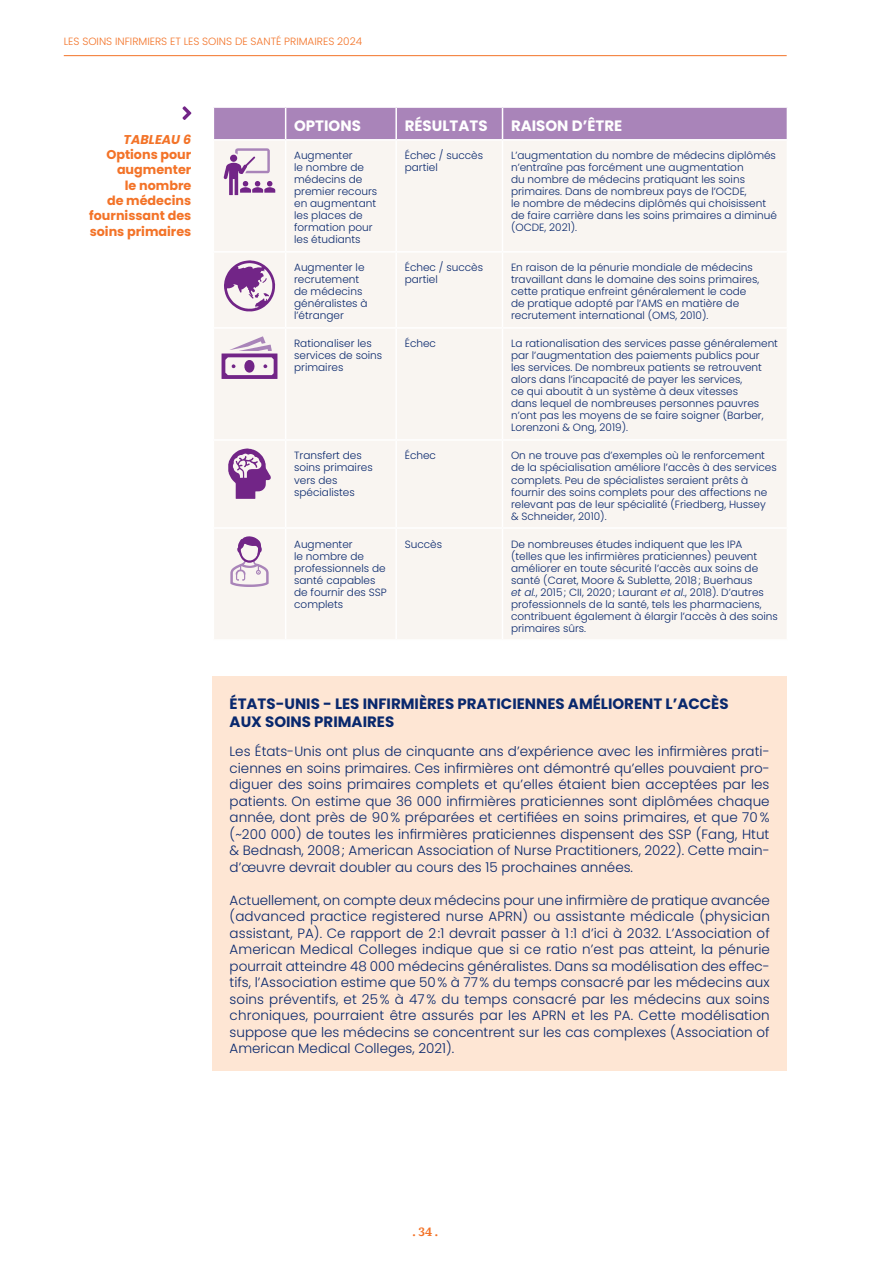
<style>
.page{position:relative;width:893px;height:1263px;background:#fff}
.page>*{position:absolute;margin:0;border:0;box-sizing:border-box;transform-origin:0 0}
.t1{font:700 15px/18px "Poppins";color:#09286d}
.t2{font:700 15px "Poppins";color:#fff}
.t3{font:300 13.5px/16.5px "Poppins";color:#09286d;text-align:justify}
.t4{font:700 12.75px/15.3px "Poppins";color:#f37328;text-align:right}
.t5{font:italic 700 12.75px "Poppins";color:#f37328}
.t6{font:600 12px "Literata";color:#f37328}
.t7{font:300 10.5px/12px "Poppins";color:#09286d}
.t8{font:300 10.5px "Poppins";color:#f37328}
.s1{font-style:italic}
</style>
<div class="page">
<hr style="left:64px;top:55px;width:723px;height:1px;background:#f37328">
<div style="left:214px;top:108px;width:573px;height:31px;background:#a984b9"></div>
<div style="left:214px;top:141px;width:572px;height:498px;background:#f9f5f1"></div>
<hr style="left:285px;top:108px;width:1px;height:31px;background:#fff">
<hr style="left:395px;top:108px;width:2px;height:31px;background:#fff">
<hr style="left:502px;top:108px;width:1px;height:31px;background:#fff">
<hr style="left:285px;top:141px;width:1px;height:110px;background:#fff">
<hr style="left:395px;top:141px;width:2px;height:110px;background:#fff">
<hr style="left:502px;top:141px;width:1px;height:110px;background:#fff">
<hr style="left:213px;top:251px;width:73px;height:2px;background:#fff">
<hr style="left:286px;top:251px;width:110px;height:2px;background:#fff">
<hr style="left:285px;top:253px;width:1px;height:74px;background:#fff">
<hr style="left:396px;top:251px;width:106px;height:2px;background:#fff">
<hr style="left:395px;top:253px;width:2px;height:74px;background:#fff">
<hr style="left:502px;top:251px;width:286px;height:2px;background:#fff">
<hr style="left:502px;top:253px;width:1px;height:74px;background:#fff">
<hr style="left:213px;top:327px;width:73px;height:2px;background:#fff">
<hr style="left:286px;top:327px;width:110px;height:2px;background:#fff">
<hr style="left:285px;top:329px;width:1px;height:110px;background:#fff">
<hr style="left:396px;top:327px;width:106px;height:2px;background:#fff">
<hr style="left:395px;top:329px;width:2px;height:110px;background:#fff">
<hr style="left:502px;top:327px;width:286px;height:2px;background:#fff">
<hr style="left:502px;top:329px;width:1px;height:110px;background:#fff">
<hr style="left:213px;top:439px;width:73px;height:2px;background:#fff">
<hr style="left:286px;top:439px;width:110px;height:2px;background:#fff">
<hr style="left:285px;top:441px;width:1px;height:86px;background:#fff">
<hr style="left:396px;top:439px;width:106px;height:2px;background:#fff">
<hr style="left:395px;top:441px;width:2px;height:86px;background:#fff">
<hr style="left:502px;top:439px;width:286px;height:2px;background:#fff">
<hr style="left:502px;top:441px;width:1px;height:86px;background:#fff">
<hr style="left:213px;top:527px;width:73px;height:2px;background:#fff">
<hr style="left:286px;top:527px;width:110px;height:2px;background:#fff">
<hr style="left:285px;top:529px;width:1px;height:110px;background:#fff">
<hr style="left:396px;top:527px;width:106px;height:2px;background:#fff">
<hr style="left:395px;top:529px;width:2px;height:110px;background:#fff">
<hr style="left:502px;top:527px;width:286px;height:2px;background:#fff">
<hr style="left:502px;top:529px;width:1px;height:110px;background:#fff">
<svg style="left:224px;top:148px;width:51px;height:47px"></svg>
<svg style="left:224px;top:260px;width:51px;height:51px"></svg>
<svg style="left:222px;top:336px;width:55px;height:43px"></svg>
<svg style="left:228px;top:448px;width:43px;height:51px"></svg>
<svg style="left:230px;top:536px;width:39px;height:51px"></svg>
<div style="left:213px;top:676px;width:574px;height:394px;background:#fee6d4"></div>
<svg style="left:182px;top:106px;width:9px;height:14px"></svg>
<p class="t8" style="left:64px;top:35px;width:300px">LES SOINS INFIRMIERS ET LES SOINS DE SANTÉ PRIMAIRES 2024</p>
<p class="t5" style="left:124px;top:132px;width:69px">TABLEAU 6</p>
<p class="t4" style="left:89px;top:147px;width:104px">Options pour augmenter<br>le nombre<br>de médecins fournissant des soins primaires</p>
<h1 class="t2" style="left:294px;top:117px;width:68px">OPTIONS</h1>
<h1 class="t2" style="left:405px;top:117px;width:84px">RÉSULTATS</h1>
<h1 class="t2" style="left:511px;top:117px;width:113px">RAISON D’ÊTRE</h1>
<p class="t7" style="left:294px;top:150px;width:85px">Augmenter<br>le nombre de médecins de premier recours en augmentant les places de formation pour les étudiants</p>
<p class="t7" style="left:405px;top:150px;width:80px">Échec / succès partiel</p>
<p class="t7" style="left:511px;top:150px;width:267px">L’augmentation du nombre de médecins diplômés n’entraîne pas forcément une augmentation<br>du nombre de médecins pratiquant les soins primaires. Dans de nombreux pays de l’OCDE,<br>le nombre de médecins diplômés qui choisissent de faire carrière dans les soins primaires a diminué (OCDE, 2021).</p>
<p class="t7" style="left:294px;top:262px;width:75px">Augmenter le recrutement de médecins généralistes à l’étranger</p>
<p class="t7" style="left:405px;top:262px;width:80px">Échec / succès partiel</p>
<p class="t7" style="left:511px;top:262px;width:250px">En raison de la pénurie mondiale de médecins travaillant dans le domaine des soins primaires, cette pratique enfreint généralement le code de pratique adopté par l’AMS en matière de recrutement international (OMS, 2010).</p>
<p class="t7" style="left:294px;top:338px;width:90px">Rationaliser les services de soins primaires</p>
<p class="t7" style="left:405px;top:338px;width:33px">Échec</p>
<p class="t7" style="left:511px;top:338px;width:268px">La rationalisation des services passe généralement par l’augmentation des paiements publics pour<br>les services. De nombreux patients se retrouvent alors dans l’incapacité de payer les services,<br>ce qui aboutit à un système à deux vitesses<br>dans lequel de nombreuses personnes pauvres n’ont pas les moyens de se faire soigner (Barber, Lorenzoni &amp; Ong, 2019).</p>
<p class="t7" style="left:294px;top:450px;width:80px">Transfert des soins primaires vers des spécialistes</p>
<p class="t7" style="left:405px;top:450px;width:33px">Échec</p>
<p class="t7" style="left:511px;top:450px;width:267px">On ne trouve pas d’exemples où le renforcement de la spécialisation améliore l’accès à des services complets. Peu de spécialistes seraient prêts à fournir des soins complets pour des affections ne relevant pas de leur spécialité (Friedberg, Hussey<br>&amp; Schneider, 2010).</p>
<p class="t7" style="left:294px;top:538px;width:94px">Augmenter<br>le nombre de professionnels de santé capables de fournir des SSP complets</p>
<p class="t7" style="left:405px;top:538px;width:39px">Succès</p>
<p class="t7" style="left:511px;top:538px;width:268px">De nombreuses études indiquent que les IPA<br>(telles que les infirmières praticiennes) peuvent améliorer en toute sécurité l’accès aux soins de santé (Caret, Moore &amp; Sublette, 2018; Buerhaus<br><span class="s1">et al.</span>, 2015; CII, 2020; Laurant <span class="s1">et al.</span>, 2018). D’autres professionnels de la santé, tels les pharmaciens, contribuent également à élargir l’accès à des soins primaires sûrs.</p>
<h1 class="t1" style="left:230px;top:695px;width:500px">ÉTATS-UNIS - LES INFIRMIÈRES PRATICIENNES AMÉLIORENT L’ACCÈS<br>AUX SOINS PRIMAIRES</h1>
<p class="t3" style="left:230px;top:743px;width:542px">Les États-Unis ont plus de cinquante ans d’expérience avec les infirmières prati&shy;ciennes en soins primaires. Ces infirmières ont démontré qu’elles pouvaient pro&shy;diguer des soins primaires complets et qu’elles étaient bien acceptées par les patients. On estime que 36 000 infirmières praticiennes sont diplômées chaque année, dont près de 90% préparées et certifiées en soins primaires, et que 70 % (~200 000) de toutes les infirmières praticiennes dispensent des SSP (Fang, Htut &amp; Bednash, 2008; American Association of Nurse Practitioners, 2022). Cette main&shy;d’œuvre devrait doubler au cours des 15 prochaines années.</p>
<p class="t3" style="left:230px;top:892px;width:542px">Actuellement, on compte deux médecins pour une infirmière de pratique avancée (advanced practice registered nurse APRN) ou assistante médicale (physician assistant, PA). Ce rapport de 2:1 devrait passer à 1:1 d’ici à 2032. L’Association of American Medical Colleges indique que si ce ratio n’est pas atteint, la pénurie pourrait atteindre 48 000 médecins généralistes. Dans sa modélisation des effec&shy;tifs, l’Association estime que 50% à 77% du temps consacré par les médecins aux soins préventifs, et 25% à 47% du temps consacré par les médecins aux soins chroniques, pourraient être assurés par les APRN et les PA. Cette modélisation suppose que les médecins se concentrent sur les cas complexes (Association of American Medical Colleges, 2021).</p>
<p class="t6" style="left:412px;top:1223px;width:28px">. 34 .</p>
</div>
